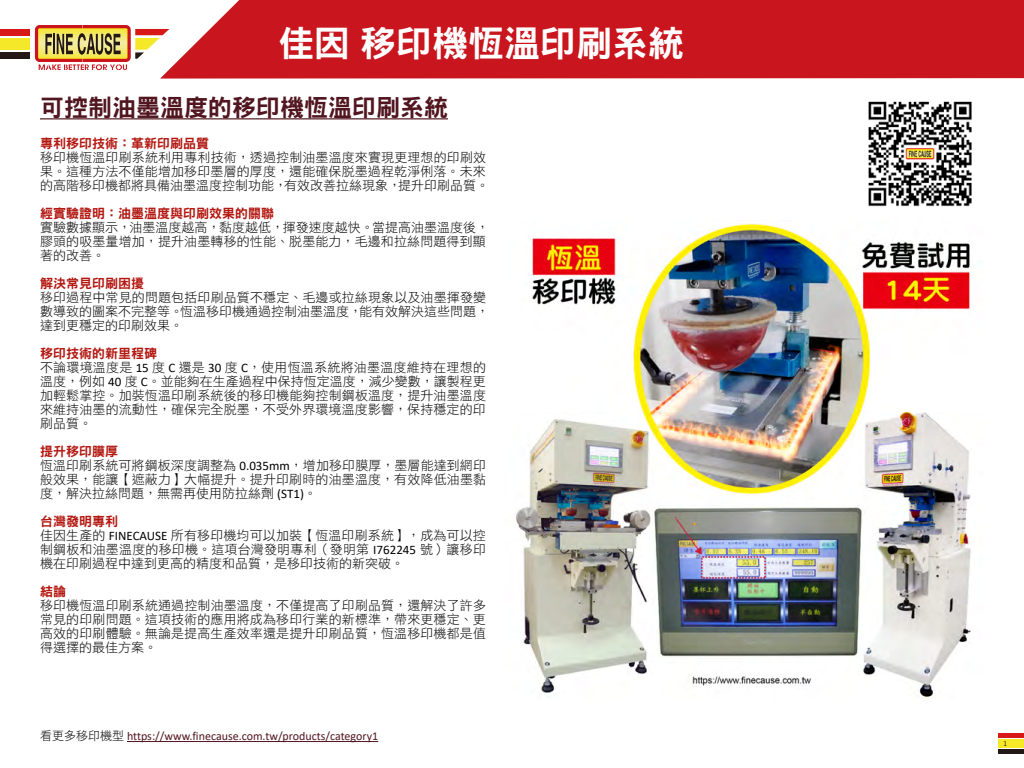
<style>
.page{position:relative;width:1024px;height:768px;background:#fff}
.page>*{position:absolute;margin:0;border:0;box-sizing:border-box;transform-origin:0 0}
.t1{font:36px "DF Hei Std W9";color:#fff}
.t2{font:24px "DF Hei Std W9";color:#51161f}
.t3{font:13px/14px "DF Hei Std W3";letter-spacing:.01em;color:#000;text-align:justify}
.t4{font:13px "DF Hei Std W9";color:#b31811}
.t5{font:12px "Calibri";color:#51161f}
.t6{font:300 8px "Calibri";color:#000}
.s1{font-family:"Calibri"}
.s2{font-family:"DF Hei Std W3";color:#000}
</style>
<div class="page">
<div style="left:998px;top:739px;width:26px;height:8px;background:#f6e928"></div>
<hr style="left:998px;top:749px;width:26px;height:4px;background:#231815">
<hr style="left:998px;top:733px;width:26px;height:4px;background:#d71a18">
<div style="left:0;top:38px;width:30px;height:12px;background:#f5e829"></div>
<div style="left:0;top:52px;width:30px;height:7px;background:#231815"></div>
<div style="left:0;top:29px;width:30px;height:6px;background:#d71718"></div>
<svg style="left:35px;top:25px;width:125px;height:45px"></svg>
<div style="left:160px;top:0;width:864px;height:79px;background:#c9151d"></div>
<img style="left:515px;top:220px;width:458px;height:478px">
<hr style="left:40px;top:118px;width:408px;height:1px;background:#51161f">
<img style="left:868px;top:101px;width:104px;height:106px">
<hr style="left:127px;top:741px;width:251px;height:1px;background:#51161f">
<h1 class="t1" style="left:278px;top:24px;width:408px">佳因移印機恆溫印刷系統</h1>
<h2 class="t2" style="left:40px;top:95px;width:409px">可控制油墨溫度的移印機恆溫印刷系統</h2>
<p class="t4" style="left:40px;top:136px;width:170px">專利移印技術：革新印刷品質</p>
<p class="t3" style="left:40px;top:150px;width:451px;text-align:left">移印機恆溫印刷系統利用專利技術，透過控制油墨溫度來實現更理想的印刷效果。這種方法不僅能增加移印墨層的厚度，還能確保脫墨過程乾淨俐落。未來的高階移印機都將具備油墨溫度控制功能，有效改善拉絲現象，提升印刷品質。</p>
<p class="t4" style="left:40px;top:206px;width:235px">經實驗證明：油墨溫度與印刷效果的關聯</p>
<p class="t3" style="left:40px;top:220px;width:451px;text-align:left">實驗數據顯示，油墨溫度越高，黏度越低，揮發速度越快。當提高油墨溫度後，膠頭的吸墨量增加，提升油墨轉移的性能、脫墨能力，毛邊和拉絲問題得到顯著的改善。</p>
<p class="t4" style="left:40px;top:276px;width:105px">解決常見印刷困擾</p>
<p class="t3" style="left:40px;top:290px;width:451px;text-align:left">移印過程中常見的問題包括印刷品質不穩定、毛邊或拉絲現象以及油墨揮發變數導致的圖案不完整等。恆溫移印機通過控制油墨溫度，能有效解決這些問題，達到更穩定的印刷效果。</p>
<p class="t4" style="left:40px;top:346px;width:118px">移印技術的新里程碑</p>
<p class="t3" style="left:40px;top:360px;width:448px">不論環境溫度是 <span class="s1">15</span> 度 <span class="s1">C</span> 還是 <span class="s1">30</span> 度 <span class="s1">C</span>，使用恆溫系統將油墨溫度維持在理想的溫度，例如 <span class="s1">40</span> 度 <span class="s1">C</span>。並能夠在生產過程中保持恆定溫度，減少變數，讓製程更加輕鬆掌控。加裝恆溫印刷系統後的移印機能夠控制鋼板溫度，提升油墨溫度來維持油墨的流動性，確保完全脫墨，不受外界環境溫度影響，保持穩定的印刷品質。</p>
<p class="t4" style="left:40px;top:445px;width:79px">提升移印膜厚</p>
<p class="t3" style="left:40px;top:458px;width:448px">恆溫印刷系統可將鋼板深度調整為 <span class="s1">0.035mm</span>，增加移印膜厚，墨層能達到網印般效果，能讓【遮蔽力】大幅提升。提升印刷時的油墨溫度，有效降低油墨黏度，解決拉絲問題，無需再使用防拉絲劑 <span class="s1">(ST1)</span>。</p>
<p class="t4" style="left:40px;top:515px;width:79px">台灣發明專利</p>
<p class="t3" style="left:40px;top:528px;width:447px">佳因生產的 <span class="s1">FINECAUSE</span> 所有移印機均可以加裝【恆溫印刷系統】，成為可以控制鋼板和油墨溫度的移印機。這項台灣發明專利（發明第 <span class="s1">I762245</span> 號）讓移印機在印刷過程中達到更高的精度和品質，是移印技術的新突破。</p>
<p class="t4" style="left:40px;top:585px;width:27px">結論</p>
<p class="t3" style="left:40px;top:598px;width:448px">移印機恆溫印刷系統通過控制油墨溫度，不僅提高了印刷品質，還解決了許多常見的印刷問題。這項技術的應用將成為移印行業的新標準，帶來更穩定、更高效的印刷體驗。無論是提高生產效率還是提升印刷品質，恆溫移印機都是值得選擇的最佳方案。</p>
<p class="t5" style="left:40px;top:728px;width:340px"><span class="s2">看更多移印機型</span> https://www.finecause.com.tw/products/category1</p>
<p class="t6" style="left:1003px;top:738px;width:6px">1</p>
</div>
